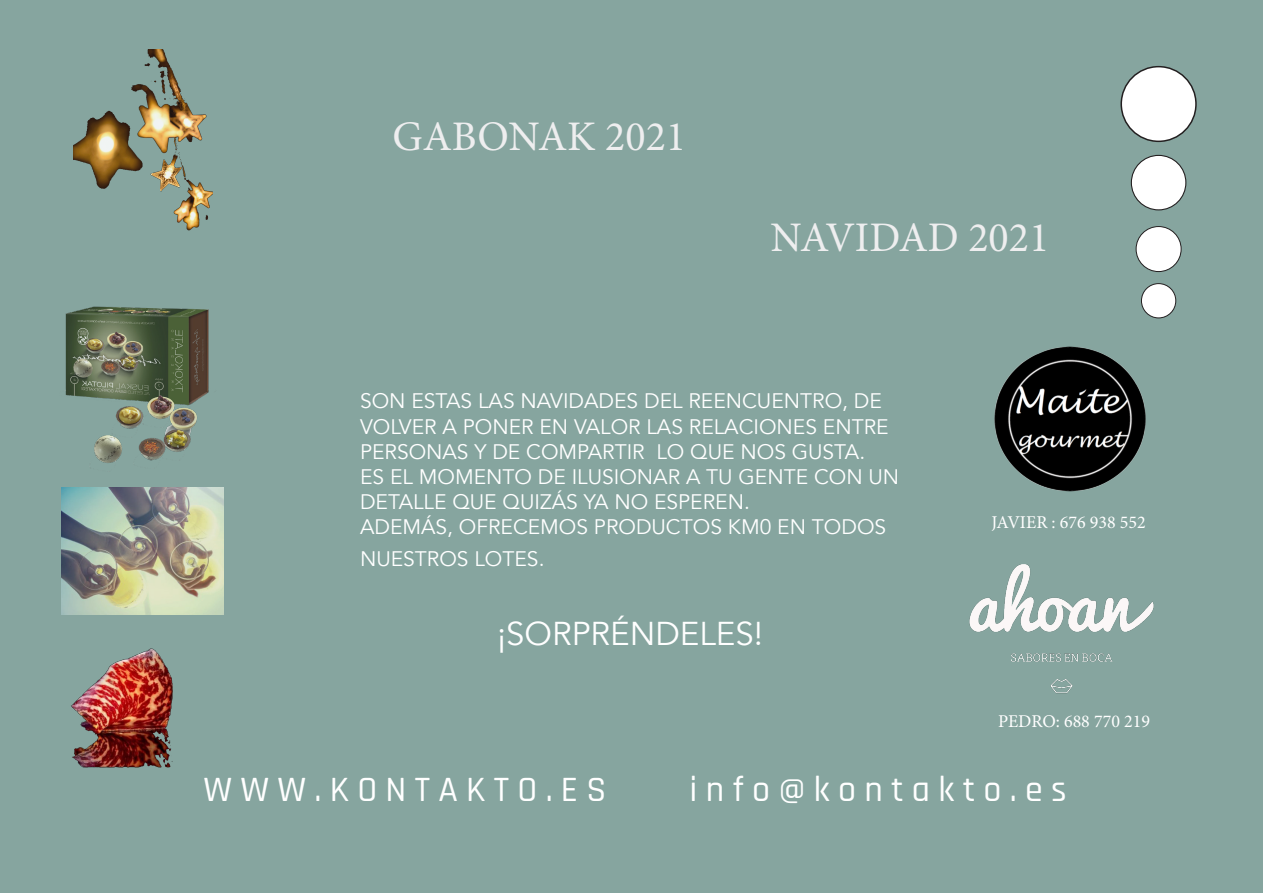
<style>
.page{position:relative;width:1263px;height:893px;background:#86a59f}
.page>*{position:absolute;margin:0;border:0;box-sizing:border-box;transform-origin:0 0}
.t1{font:42.15px "Minion Pro";color:#eeeeef}
.t2{font:500 36px "Rajdhani";letter-spacing:.23em;color:#fff}
.t3{font:33px "Avenir";color:#fff}
.t4{font:21px/25.2px "Avenir";color:#fff}
.t5{font:18px "Minion Pro";color:#fff}
</style>
<div class="page">
<img style="left:964px;top:554px;width:196px;height:147px">
<img style="left:981px;top:339px;width:171px;height:154px">
<div style="left:1121px;top:67px;width:75px;height:74px;background:#fff;border-radius:50%"></div>
<div style="left:1120px;top:66px;width:77px;height:76px;border:2px solid #231f20;border-radius:50%"></div>
<div style="left:1131px;top:155px;width:55px;height:55px;background:#fff;border-radius:50%"></div>
<div style="left:1131px;top:155px;width:55px;height:55px;border:1px solid #231f20;border-radius:50%"></div>
<div style="left:1136px;top:227px;width:45px;height:45px;background:#fff;border-radius:50%"></div>
<div style="left:1136px;top:226px;width:45px;height:46px;border:1px solid #231f20;border-radius:50%"></div>
<img style="left:73px;top:50px;width:140px;height:210px">
<img style="left:60px;top:628px;width:128px;height:161px">
<img style="left:61px;top:487px;width:162px;height:127px">
<img style="left:60px;top:293px;width:162px;height:183px">
<div style="left:1141px;top:284px;width:35px;height:34px;background:#fff;border-radius:50%"></div>
<div style="left:1141px;top:283px;width:35px;height:35px;border:1px solid #231f20;border-radius:50%"></div>
<p class="t1" style="left:393px;top:108px;width:295px">GABONAK 2021</p>
<p class="t1" style="left:771px;top:210px;width:280px">NAVIDAD 2021</p>
<p class="t4" style="left:360px;top:389px;width:530px">SON ESTAS LAS NAVIDADES DEL REENCUENTRO, DE<br>VOLVER A PONER EN VALOR LAS RELACIONES ENTRE<br>PERSONAS Y DE COMPARTIR LO QUE NOS GUSTA.</p>
<p class="t4" style="left:360px;top:465px;width:541px">ES EL MOMENTO DE ILUSIONAR A TU GENTE CON UN<br>DETALLE QUE QUIZÁS YA NO ESPEREN.</p>
<p class="t4" style="left:360px;top:512px;width:528px;line-height:31px">ADEMÁS, OFRECEMOS PRODUCTOS KM0 EN TODOS<br>NUESTROS LOTES.</p>
<p class="t3" style="left:497px;top:614px;width:267px">¡SORPRÉNDELES!</p>
<p class="t5" style="left:991px;top:510px;width:156px">JAVIER : 676 938 552</p>
<p class="t5" style="left:998px;top:709px;width:153px">PEDRO: 688 770 219</p>
<p class="t2" style="left:204px;top:769px;width:404px">WWW.KONTAKTO.ES</p>
<p class="t2" style="left:690px;top:769px;width:379px">info@kontakto.es</p>
</div>
